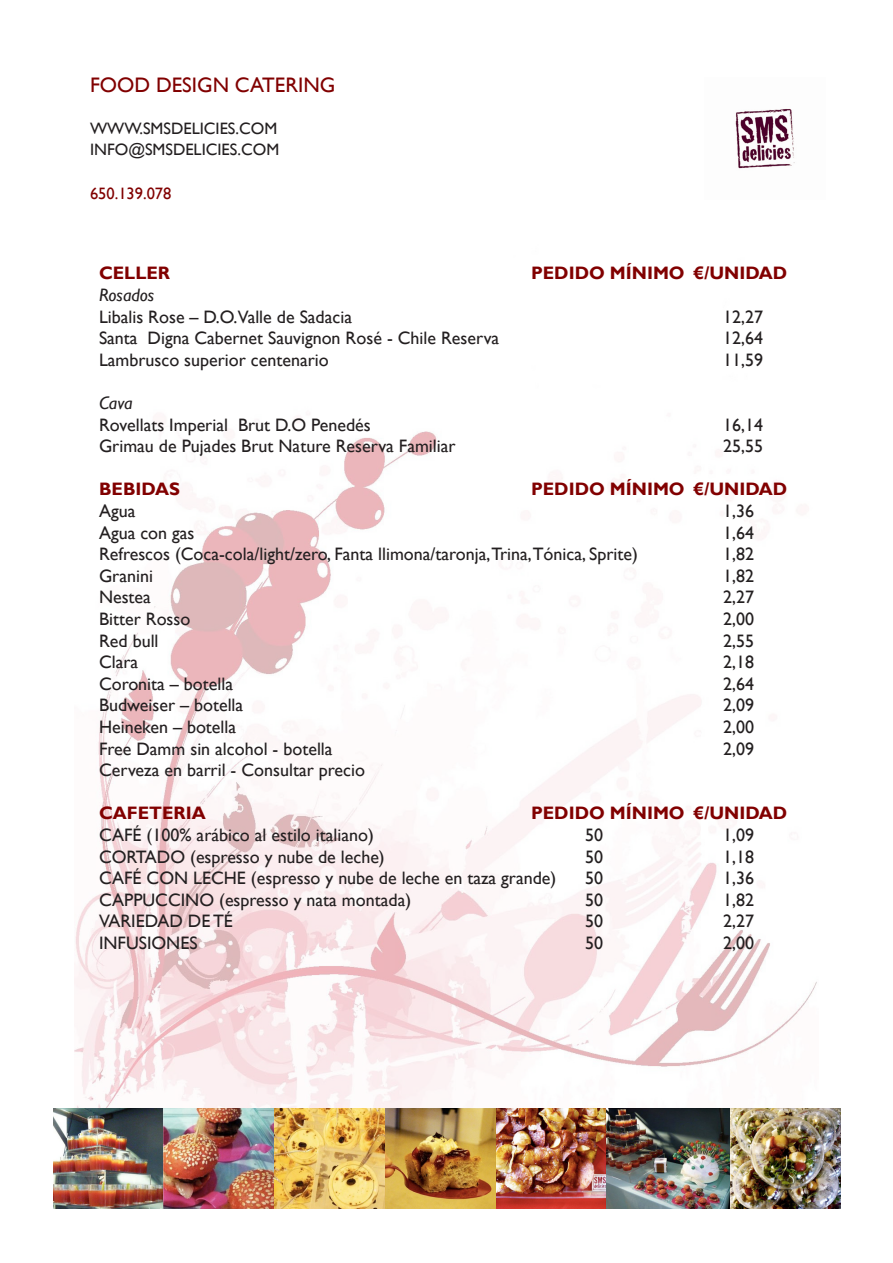
<style>
.page{position:relative;width:893px;height:1263px;background:#fff}
.page>*{position:absolute;margin:0;border:0;box-sizing:border-box;transform-origin:0 0}
.t1{font:21px "Gill Sans";color:#810000}
.t2{font:18px "Gill Sans";color:#231f20}
.t3{font:700 18px "Gill Sans";color:#810000}
.t4{font:italic 18px "Gill Sans";color:#231f20}
.t5{font:16.5px "Gill Sans";color:#231f20}
.t6{font:16.5px "Gill Sans";color:#810000}
</style>
<div class="page">
<img style="left:74px;top:431px;width:743px;height:677px">
<img style="left:735px;top:108px;width:60px;height:61px">
<img style="left:53px;top:1108px;width:788px;height:101px">
<p class="t1" style="left:90px;top:73px;width:247px">FOOD DESIGN CATERING</p>
<p class="t5" style="left:90px;top:119px;width:189px">WWW.SMSDELICIES.COM</p>
<p class="t5" style="left:90px;top:140px;width:191px">INFO@SMSDELICIES.COM</p>
<p class="t6" style="left:90px;top:183px;width:83px">650.139.078</p>
<p class="t3" style="left:99px;top:262px;width:73px">CELLER</p>
<p class="t3" style="left:531px;top:262px;width:258px">PEDIDO MÍNIMO €/UNIDAD</p>
<p class="t4" style="left:99px;top:284px;width:57px">Rosados</p>
<p class="t2" style="left:99px;top:306px;width:254px">Libalis Rose – D.O.Valle de Sadacia</p>
<p class="t2" style="left:723px;top:306px;width:41px">12,27</p>
<p class="t2" style="left:99px;top:328px;width:402px">Santa Digna Cabernet Sauvignon Rosé - Chile Reserva</p>
<p class="t2" style="left:723px;top:328px;width:41px">12,64</p>
<p class="t2" style="left:99px;top:349px;width:231px">Lambrusco superior centenario</p>
<p class="t2" style="left:723px;top:349px;width:41px">11,59</p>
<p class="t4" style="left:99px;top:392px;width:35px">Cava</p>
<p class="t2" style="left:99px;top:414px;width:273px">Rovellats Imperial Brut D.O Penedés</p>
<p class="t2" style="left:723px;top:414px;width:41px">16,14</p>
<p class="t2" style="left:99px;top:436px;width:358px">Grimau de Pujades Brut Nature Reserva Familiar</p>
<p class="t2" style="left:723px;top:436px;width:41px">25,55</p>
<p class="t3" style="left:99px;top:478px;width:82px">BEBIDAS</p>
<p class="t3" style="left:531px;top:478px;width:258px">PEDIDO MÍNIMO €/UNIDAD</p>
<p class="t2" style="left:99px;top:500px;width:38px">Agua</p>
<p class="t2" style="left:723px;top:500px;width:32px">1,36</p>
<p class="t2" style="left:99px;top:522px;width:97px">Agua con gas</p>
<p class="t2" style="left:723px;top:522px;width:32px">1,64</p>
<p class="t2" style="left:99px;top:544px;width:540px">Refrescos (Coca-cola/light/zero, Fanta llimona/taronja,Trina,Tónica, Sprite)</p>
<p class="t2" style="left:723px;top:544px;width:32px">1,82</p>
<p class="t2" style="left:99px;top:565px;width:56px">Granini</p>
<p class="t2" style="left:723px;top:565px;width:32px">1,82</p>
<p class="t2" style="left:99px;top:587px;width:53px">Nestea</p>
<p class="t2" style="left:723px;top:587px;width:32px">2,27</p>
<p class="t2" style="left:99px;top:608px;width:93px">Bitter Rosso</p>
<p class="t2" style="left:723px;top:608px;width:32px">2,00</p>
<p class="t2" style="left:99px;top:630px;width:61px">Red bull</p>
<p class="t2" style="left:723px;top:630px;width:32px">2,55</p>
<p class="t2" style="left:99px;top:652px;width:41px">Clara</p>
<p class="t2" style="left:723px;top:652px;width:32px">2,18</p>
<p class="t2" style="left:99px;top:673px;width:136px">Coronita – botella</p>
<p class="t2" style="left:723px;top:673px;width:32px">2,64</p>
<p class="t2" style="left:99px;top:695px;width:146px">Budweiser – botella</p>
<p class="t2" style="left:723px;top:695px;width:32px">2,09</p>
<p class="t2" style="left:99px;top:716px;width:139px">Heineken – botella</p>
<p class="t2" style="left:723px;top:716px;width:32px">2,00</p>
<p class="t2" style="left:99px;top:738px;width:235px">Free Damm sin alcohol - botella</p>
<p class="t2" style="left:723px;top:738px;width:32px">2,09</p>
<p class="t2" style="left:99px;top:760px;width:267px">Cerveza en barril - Consultar precio</p>
<p class="t3" style="left:99px;top:802px;width:108px">CAFETERIA</p>
<p class="t3" style="left:531px;top:802px;width:258px">PEDIDO MÍNIMO €/UNIDAD</p>
<p class="t2" style="left:99px;top:824px;width:276px">CAFÉ (100% arábico al estilo italiano)</p>
<p class="t2" style="left:585px;top:824px;width:19px">50</p>
<p class="t2" style="left:723px;top:824px;width:32px">1,09</p>
<p class="t2" style="left:99px;top:846px;width:287px">CORTADO (espresso y nube de leche)</p>
<p class="t2" style="left:585px;top:846px;width:19px">50</p>
<p class="t2" style="left:723px;top:846px;width:32px">1,18</p>
<p class="t2" style="left:99px;top:868px;width:459px">CAFÉ CON LECHE (espresso y nube de leche en taza grande)</p>
<p class="t2" style="left:585px;top:868px;width:19px">50</p>
<p class="t2" style="left:723px;top:868px;width:32px">1,36</p>
<p class="t2" style="left:99px;top:889px;width:314px">CAPPUCCINO (espresso y nata montada)</p>
<p class="t2" style="left:585px;top:889px;width:19px">50</p>
<p class="t2" style="left:723px;top:889px;width:32px">1,82</p>
<p class="t2" style="left:99px;top:911px;width:135px">VARIEDAD DE TÉ</p>
<p class="t2" style="left:585px;top:911px;width:19px">50</p>
<p class="t2" style="left:723px;top:911px;width:32px">2,27</p>
<p class="t2" style="left:99px;top:932px;width:100px">INFUSIONES</p>
<p class="t2" style="left:585px;top:932px;width:19px">50</p>
<p class="t2" style="left:723px;top:932px;width:32px">2,00</p>
</div>
